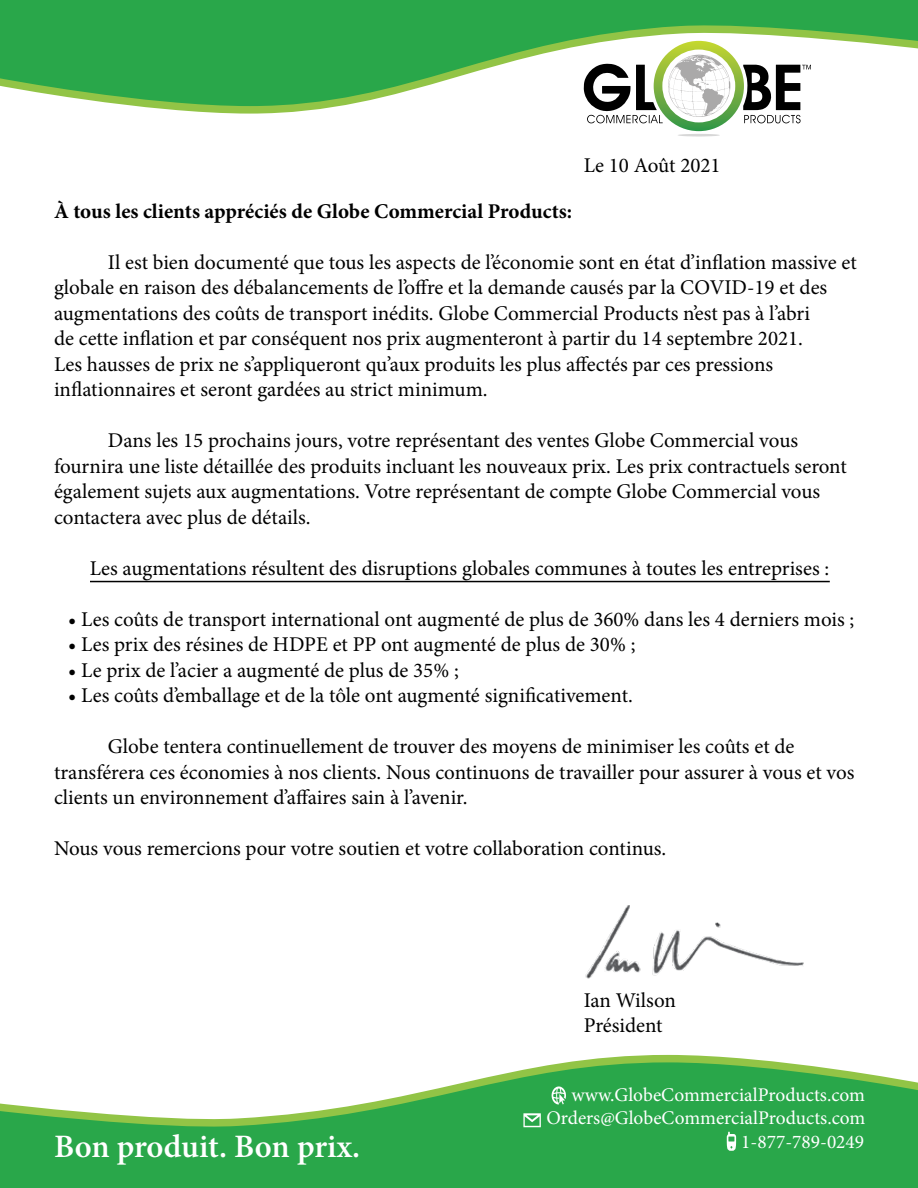
<style>
.page{position:relative;width:918px;height:1188px;background:#fff}
.page>*{position:absolute;margin:0;border:0;box-sizing:border-box;transform-origin:0 0}
.t1{font:600 32.7px "Minion Pro";letter-spacing:-.01em;color:#fff}
.t2{font:21px/25.5px "Minion Pro";color:#000}
.t3{font:700 21px "Minion Pro";color:#000}
.t4{font:19.35px/23.7px "Minion Pro";color:#fff;text-align:right}
</style>
<div class="page">
<svg style="left:569px;top:1055px;width:209px;height:7px"></svg>
<svg style="left:136px;top:106px;width:203px;height:8px;fill:#92c446"></svg>
<svg style="left:0;top:1062px;width:918px;height:126px;fill:#29a74a"></svg>
<svg style="left:0;top:0;width:918px;height:106px;fill:#29a74a"></svg>
<svg style="left:584px;top:41px;width:227px;height:96px"></svg>
<svg style="left:552px;top:1086px;width:14px;height:19px"></svg>
<svg style="left:523px;top:1113px;width:18px;height:14px"></svg>
<svg style="left:727px;top:1132px;width:9px;height:19px"></svg>
<img style="left:585px;top:905px;width:219px;height:74px">
<hr style="left:90px;top:581px;width:740px;height:1px;background:#000">
<p class="t2" style="left:584px;top:153px;width:138px">Le 10 Août 2021</p>
<p class="t3" style="left:54px;top:196px;width:520px">À tous les clients appréciés de Globe Commercial Products:</p>
<p class="t2" style="left:54px;top:249px;width:804px;text-indent:54px">Il est bien documenté que tous les aspects de l’économie sont en état d’inflation massive et globale en raison des débalancements de l’offre et la demande causés par la COVID-19 et des augmentations des coûts de transport inédits. Globe Commercial Products n’est pas à l’abri<br>de cette inflation et par conséquent nos prix augmenteront à partir du 14 septembre 2021.<br>Les hausses de prix ne s’appliqueront qu’aux produits les plus affectés par ces pressions inflationnaires et seront gardées au strict minimum.</p>
<p class="t2" style="left:54px;top:428px;width:794px;text-indent:54px">Dans les 15 prochains jours, votre représentant des ventes Globe Commercial vous fournira une liste détaillée des produits incluant les nouveaux prix. Les prix contractuels seront également sujets aux augmentations. Votre représentant de compte Globe Commercial vous contactera avec plus de détails.</p>
<p class="t2" style="left:90px;top:555px;width:741px">Les augmentations résultent des disruptions globales communes à toutes les entreprises :</p>
<p class="t2" style="left:68px;top:606px;width:788px">• Les coûts de transport international ont augmenté de plus de 360% dans les 4 derniers mois ;</p>
<p class="t2" style="left:68px;top:632px;width:569px">• Les prix des résines de HDPE et PP ont augmenté de plus de 30% ;</p>
<p class="t2" style="left:68px;top:657px;width:392px">• Le prix de l’acier a augmenté de plus de 35% ;</p>
<p class="t2" style="left:68px;top:683px;width:566px">• Les coûts d’emballage et de la tôle ont augmenté significativement.</p>
<p class="t2" style="left:54px;top:734px;width:802px;text-indent:54px">Globe tentera continuellement de trouver des moyens de minimiser les coûts et de transférera ces économies à nos clients. Nous continuons de travailler pour assurer à vous et vos clients un environnement d’affaires sain à l’avenir.</p>
<p class="t2" style="left:54px;top:836px;width:614px">Nous vous remercions pour votre soutien et votre collaboration continus.</p>
<h1 class="t1" style="left:54px;top:1124px;width:308px">Bon produit. Bon prix.</h1>
<p class="t2" style="left:584px;top:987px;width:94px">Ian Wilson<br>Président</p>
<p class="t4" style="left:546px;top:1083px;width:321px">www.GlobeCommercialProducts.com<br>Orders@GlobeCommercialProducts.com<br>1-877-789-0249</p>
</div>
